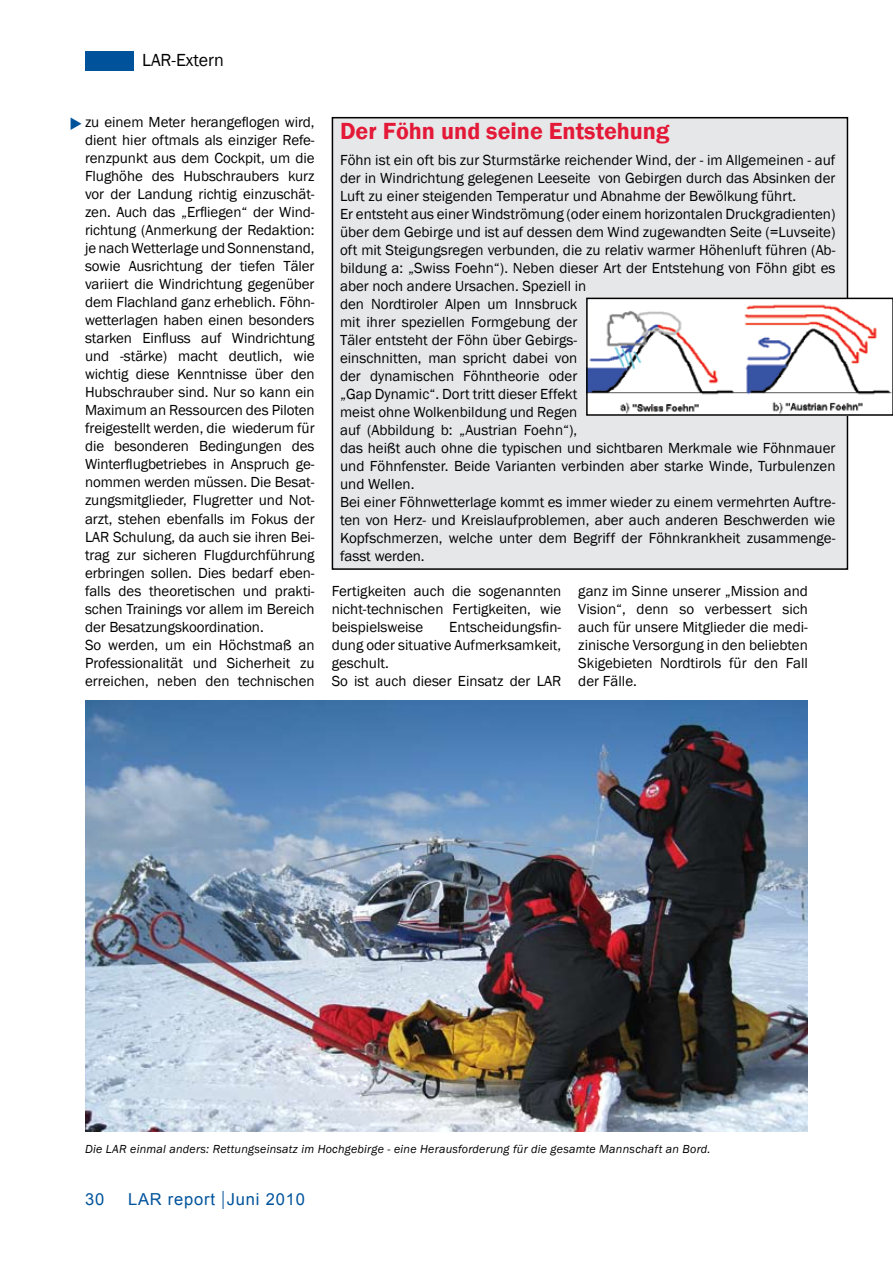
<style>
.page{position:relative;width:893px;height:1263px;background:#fff}
.page>*{position:absolute;margin:0;border:0;box-sizing:border-box;transform-origin:0 0}
.t1{font:600 24px "Franklin Gothic";color:#e31937}
.t2{font:18px "Franklin Gothic";color:#000}
.t3{font:16.5px "Arial";letter-spacing:.05em;color:#00539b}
.t4{font:15px/18px "Franklin Gothic";color:#000}
.t5{font:italic 12px "Franklin Gothic";letter-spacing:.02em;color:#000}
.s1{color:#00539b}
</style>
<div class="page">
<img style="left:85px;top:700px;width:723px;height:432px">
<div style="left:85px;top:51px;width:49px;height:20px;background:#00539b"></div>
<svg style="left:223px;top:1191px;width:1px;height:18px"></svg>
<div style="left:332px;top:118px;width:515px;height:451px;background:#e6e7e8"></div>
<div style="left:332px;top:117px;width:516px;height:453px;border:2px solid #000"></div>
<img style="left:589px;top:301px;width:301px;height:112px">
<div style="left:586px;top:298px;width:307px;height:118px;border:2px solid #000"></div>
<p class="t2" style="left:142px;top:49px;width:83px">LAR-Extern</p>
<p class="t4" style="left:70px;top:114px;width:246px"><span class="s1">◆</span> zu einem Meter herangeflogen wird,</p>
<h1 class="t1" style="left:340px;top:117px;width:331px">Der Föhn und seine Entstehung</h1>
<p class="t4" style="left:340px;top:151px;width:497px">Föhn ist ein oft bis zur Sturmstärke reichender Wind, der - im Allgemeinen - auf der in Windrichtung gelegenen Leeseite von Gebirgen durch das Absinken der Luft zu einer steigenden Temperatur und Abnahme der Bewölkung führt.<br>Er entsteht aus einer Windströmung (oder einem horizontalen Druckgradienten) über dem Gebirge und ist auf dessen dem Wind zugewandten Seite (=Luvseite) oft mit Steigungsregen verbunden, die zu relativ warmer Höhenluft führen (Ab&shy;bildung a: „Swiss Foehn“). Neben dieser Art der Entstehung von Föhn gibt es aber noch andere Ursachen. Speziell in<br>den Nordtiroler Alpen um Innsbruck<br>mit ihrer speziellen Formgebung der<br>Täler entsteht der Föhn über Gebirgs-<br>einschnitten, man spricht dabei von<br>der dynamischen Föhntheorie oder<br>„Gap Dynamic“. Dort tritt dieser Effekt<br>meist ohne Wolkenbildung und Regen<br>auf (Abbildung b: „Austrian Foehn“),<br>das heißt auch ohne die typischen und sichtbaren Merkmale wie Föhnmauer und Föhnfenster. Beide Varianten verbinden aber starke Winde, Turbulenzen und Wellen.<br>Bei einer Föhnwetterlage kommt es immer wieder zu einem vermehrten Auftre&shy;ten von Herz- und Kreislaufproblemen, aber auch anderen Beschwerden wie Kopfschmerzen, welche unter dem Begriff der Föhnkrankheit zusammenge&shy;fasst werden.</p>
<p class="t4" style="left:85px;top:132px;width:231px">dient hier oftmals als einziger Refe&shy;renzpunkt aus dem Cockpit, um die Flughöhe des Hubschraubers kurz vor der Landung richtig einzuschät&shy;zen. Auch das „Erfliegen“ der Wind&shy;richtung (Anmerkung der Redaktion: je nach Wetterlage und Sonnenstand, sowie Ausrichtung der tiefen Täler variiert die Windrichtung gegenüber dem Flachland ganz erheblich. Föhn&shy;wetterlagen haben einen besonders starken Einfluss auf Windrichtung und -stärke) macht deutlich, wie wichtig diese Kenntnisse über den Hubschrauber sind. Nur so kann ein Maximum an Ressourcen des Piloten freigestellt werden, die wiederum für die besonderen Bedingungen des Winterflugbetriebes in Anspruch ge&shy;nommen werden müssen. Die Besat&shy;zungsmitglieder, Flugretter und Not&shy;arzt, stehen ebenfalls im Fokus der LAR Schulung, da auch sie ihren Bei&shy;trag zur sicheren Flugdurchführung erbringen sollen. Dies bedarf eben&shy;falls des theoretischen und prakti&shy;schen Trainings vor allem im Bereich der Besatzungskoordination.<br>So werden, um ein Höchstmaß an Professionalität und Sicherheit zu erreichen, neben den technischen</p>
<p class="t4" style="left:578px;top:582px;width:231px;text-align:justify">ganz im Sinne unserer „Mission and Vision“, denn so verbessert sich auch für unsere Mitglieder die medi&shy;zinische Versorgung in den beliebten Skigebieten Nordtirols für den Fall der Fälle.</p>
<p class="t4" style="left:332px;top:583px;width:231px;text-align:justify">Fertigkeiten auch die sogenannten nicht-technischen Fertigkeiten, wie beispielsweise</p>
<p class="t4" style="left:332px;top:619px;width:231px;text-indent:118px">Entscheidungsfin&shy;dung oder situative Aufmerksamkeit, geschult.<br>So ist auch dieser Einsatz der LAR</p>
<p class="t5" style="left:85px;top:1141px;width:627px">Die LAR einmal anders: Rettungseinsatz im Hochgebirge - eine Herausforderung für die gesamte Mannschaft an Bord.</p>
<p class="t3" style="left:85px;top:1188px;width:21px">30</p>
<p class="t3" style="left:128px;top:1188px;width:178px">LAR report Juni 2010</p>
</div>
